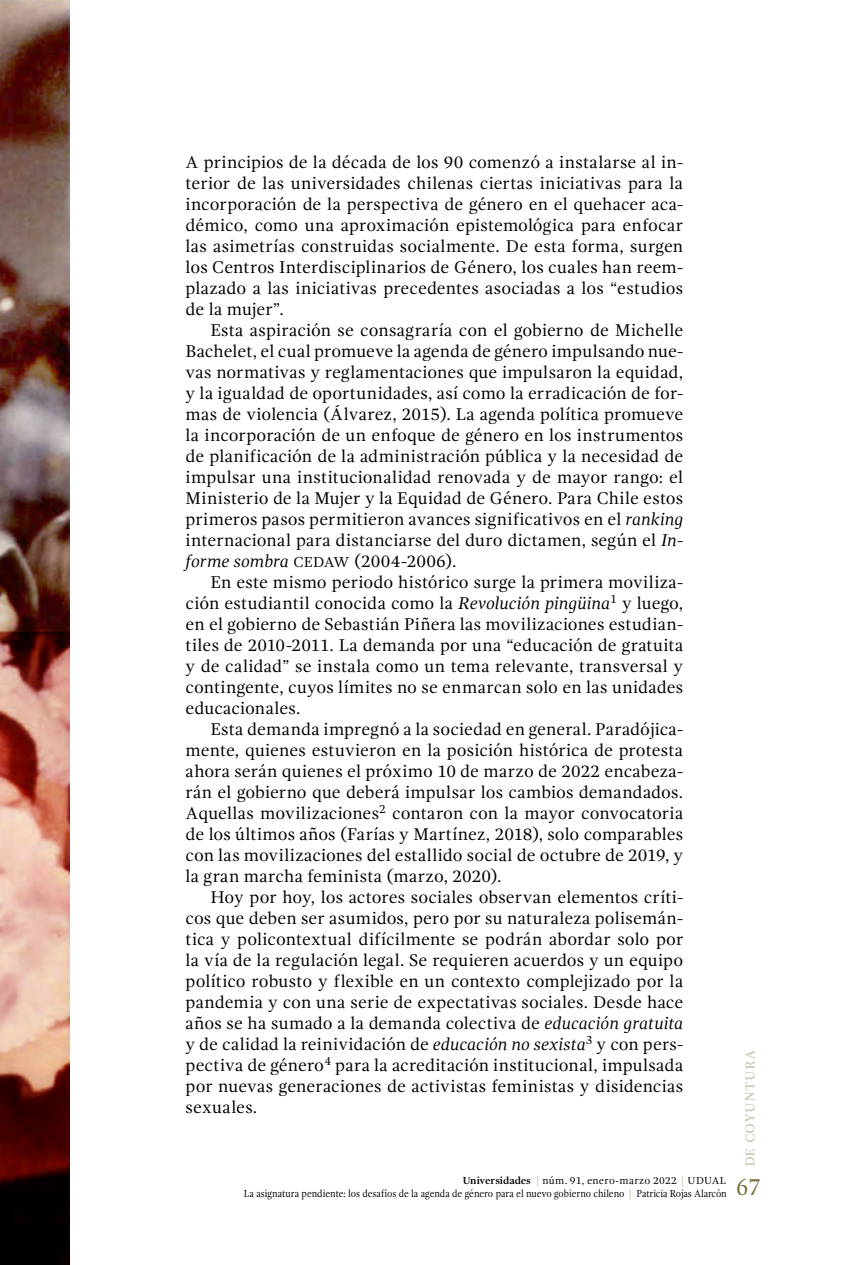
<style>
.page{position:relative;width:844px;height:1265px;background:#fff}
.page>*{position:absolute;margin:0;border:0;box-sizing:border-box;transform-origin:0 0}
.t1{font:24.5px "Gandhi Serif";color:#78703c;scale:.9 1}
.art-cuerpo_de_texto{font:17.5px/21px "Gandhi Serif";letter-spacing:.005em;color:#000;text-align:justify}
.art-1er_parrafo{font:17.5px/21px "Gandhi Serif";letter-spacing:.005em;color:#000;text-align:justify}
.t2{font:17.5px "Gandhi Serif";letter-spacing:.015em;color:#c9c6b1}
.t3{font:10.5px/12.8px "Gandhi Serif";color:#000;text-align:right}
.s1{font-style:italic}
.s2{font-size:14.88px}
.s3{font-weight:700}
.s4{color:#aea98a}
</style>
<div class="page">
<img style="left:0;top:0;width:69px;height:1265px">
<p class="art-1er_parrafo" style="left:185px;top:152px;width:499px">A principios de la década de los 90 comenzó a instalarse al in&shy;terior de las universidades chilenas ciertas iniciativas para la incorporación de la perspectiva de género en el quehacer aca&shy;démico, como una aproximación epistemológica para enfocar las asimetrías construidas socialmente. De esta forma, surgen los Centros Interdisciplinarios de Género, los cuales han reem&shy;plazado a las iniciativas precedentes asociadas a los “estudios de la mujer”.</p>
<p class="art-cuerpo_de_texto" style="left:185px;top:320px;width:499px;text-indent:25px">Esta aspiración se consagraría con el gobierno de Michelle Bachelet, el cual promueve la agenda de género impulsando nue&shy;vas normativas y reglamentaciones que impulsaron la equidad, y la igualdad de oportunidades, así como la erradicación de for&shy;mas de violencia (Álvarez, 2015). La agenda política promueve la incorporación de un enfoque de género en los instrumentos de planificación de la administración pública y la necesidad de impulsar una institucionalidad renovada y de mayor rango: el Ministerio de la Mujer y la Equidad de Género. Para Chile estos primeros pasos permitieron avances significativos en el <span class="s1">ranking </span>internacional para distanciarse del duro dictamen, según el <span class="s1">In&shy;forme sombra</span> <span class="s2">CEDAW</span> (2004-2006).</p>
<p class="art-cuerpo_de_texto" style="left:185px;top:572px;width:499px;text-indent:25px">En este mismo periodo histórico surge la primera moviliza&shy;ción estudiantil conocida como la <span class="s1">Revolución pingüina</span><sup>1</sup> y luego, en el gobierno de Sebastián Piñera las movilizaciones estudian&shy;tiles de 2010-2011. La demanda por una “educación de gratuita y de calidad” se instala como un tema relevante, transversal y contingente, cuyos límites no se enmarcan solo en las unidades educacionales.</p>
<p class="art-cuerpo_de_texto" style="left:185px;top:719px;width:499px;text-indent:25px">Esta demanda impregnó a la sociedad en general. Paradójica&shy;mente, quienes estuvieron en la posición histórica de protesta ahora serán quienes el próximo 10 de marzo de 2022 encabeza&shy;rán el gobierno que deberá impulsar los cambios demandados.<br>Aquellas movilizaciones<sup>2</sup> contaron con la mayor convocatoria de los últimos años (Farías y Martínez, 2018), solo comparables con las movilizaciones del estallido social de octubre de 2019, y la gran marcha feminista (marzo, 2020).</p>
<p class="art-cuerpo_de_texto" style="left:185px;top:887px;width:499px;text-indent:25px">Hoy por hoy, los actores sociales observan elementos críti&shy;cos que deben ser asumidos, pero por su naturaleza polisemán&shy;tica y policontextual difícilmente se podrán abordar solo por la vía de la regulación legal. Se requieren acuerdos y un equipo político robusto y flexible en un contexto complejizado por la pandemia y con una serie de expectativas sociales. Desde hace años se ha sumado a la demanda colectiva de <span class="s1">educación gratuita </span>y de calidad la reinividación de <span class="s1">educación no sexista</span><sup>3</sup> y con pers&shy;pectiva de género<sup>4</sup> para la acreditación institucional, impulsada por nuevas generaciones de activistas feministas y disidencias sexuales.</p>
<p class="t3" style="left:244px;top:1174px;width:484px"><span class="s3">Universidades</span> <span class="s4">|</span> núm. 91, enero-marzo 2022 <span class="s4">|</span> UDUAL<br>La asignatura pendiente: los desafíos de la agenda de género para el nuevo gobierno chileno <span class="s4">|</span> Patricia Rojas Alarcón</p>
<p class="t2" style="left:738px;top:1167px;width:120px;rotate:-90deg">de coyuntura</p>
<h1 class="t1" style="left:736px;top:1173px;width:28px">67</h1>
</div>
